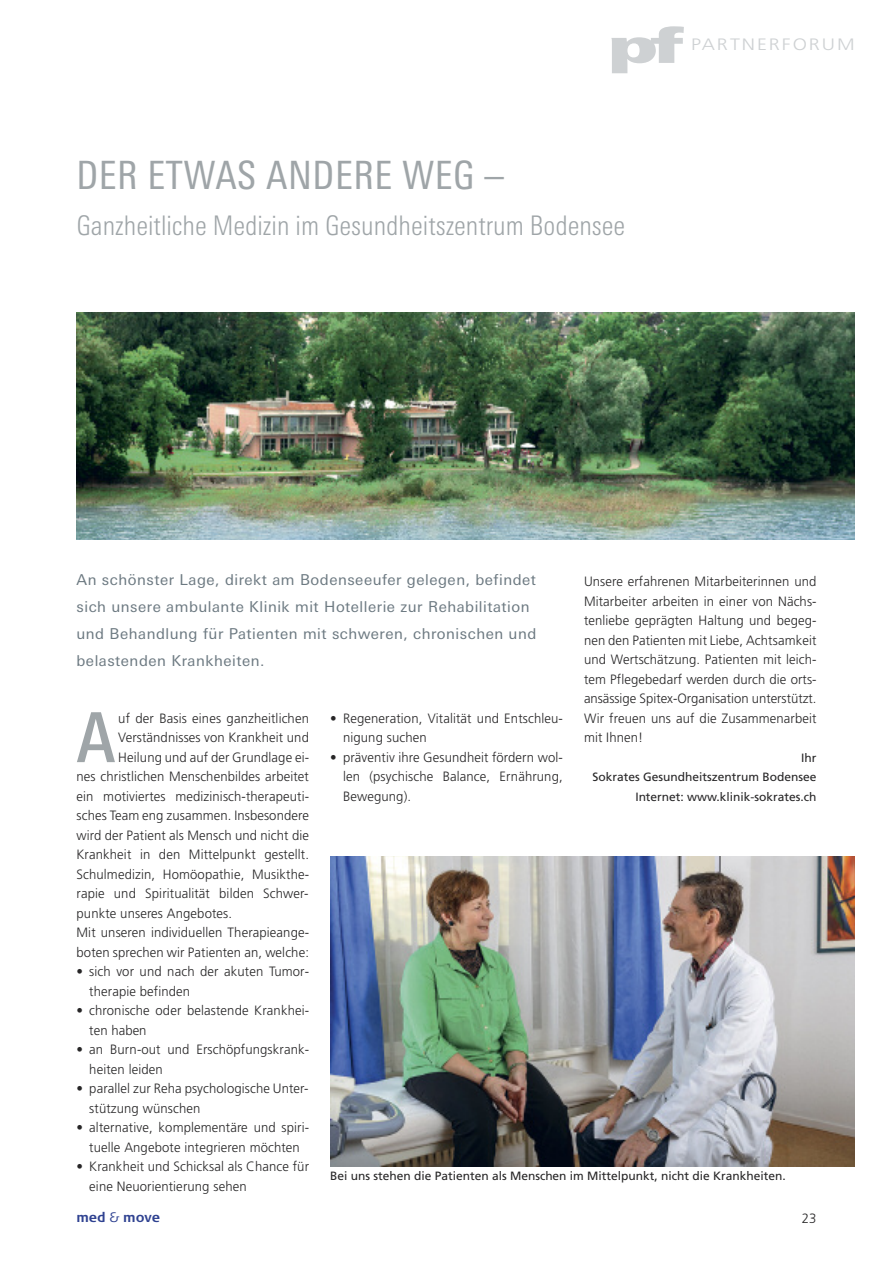
<style>
.page{position:relative;width:893px;height:1263px;background:#fff}
.page>*{position:absolute;margin:0;border:0;box-sizing:border-box;transform-origin:0 0}
.t1{font:500 condensed 69px "Linotype Univers";color:#9fa5a8}
.t2{font:900 condensed 48px "Frutiger";color:#ced1d3;scale:1.8 1}
.t3{font:condensed 39px "Linotype Univers";letter-spacing:.015em;color:#9fa5a8}
.t4{font:300 condensed 27px "Linotype Univers";color:#9fa5a8}
.t5{font:300 16.5px "Frutiger";letter-spacing:.1em;color:#ced1d3;scale:1.2 1}
.t6{font:15px/27px "Linotype Univers Basic";letter-spacing:.035em;color:#6c7981}
.t7{font:300 13.5px/19.5px "Frutiger";letter-spacing:.01em;color:#272627}
.t8{font:700 13.5px "Signa Normal";color:#2f4291}
.t9{font:12px/19.5px "Frutiger";color:#272627;text-align:right}
.s1{font-weight:300}
</style>
<div class="page">
<img style="left:77px;top:312px;width:778px;height:227px">
<img style="left:330px;top:856px;width:525px;height:310px">
<h2 class="t2" style="left:608px;top:27px;width:44px">pf</h2>
<p class="t5" style="left:691px;top:38px;width:138px">PARTNERFORUM</p>
<h3 class="t3" style="left:77px;top:161px;width:429px">DER ETWAS ANDERE WEG –</h3>
<h3 class="t4" style="left:77px;top:216px;width:550px">Ganzheitliche Medizin im Gesundheitszentrum Bodensee</h3>
<p class="t6" style="left:77px;top:567px;width:461px">An schönster Lage, direkt am Bodenseeufer gelegen, befindet sich unsere ambulante Klinik mit Hotellerie zur Rehabilitation und Behandlung für Patienten mit schweren, chronischen und belastenden Krankheiten.</p>
<p class="t7" style="left:584px;top:573px;width:234px;text-align:justify">Unsere erfahrenen Mitarbeiterinnen und Mitarbeiter arbeiten in einer von Nächs&shy;tenliebe geprägten Haltung und begeg&shy;nen den Patienten mit Liebe, Achtsamkeit und Wertschätzung. Patienten mit leich&shy;tem Pflegebedarf werden durch die orts&shy;ansässige Spitex-Organisation unterstützt.<br>Wir freuen uns auf die Zusammenarbeit mit Ihnen!</p>
<p class="t9" style="left:593px;top:749px;width:225px">Ihr<br>Sokrates Gesundheitszentrum Bodensee<br>Internet: www.klinik-sokrates.ch</p>
<h1 class="t1" style="left:77px;top:713px;width:40px">A</h1>
<p class="t7" style="left:118px;top:709px;width:192px">uf der Basis eines ganzheitlichen</p>
<p class="t7" style="left:118px;top:729px;width:192px">Verständnisses von Krankheit und</p>
<p class="t7" style="left:118px;top:748px;width:192px">Heilung und auf der Grundlage ei-</p>
<p class="t7" style="left:77px;top:768px;width:234px">nes christlichen Menschenbildes arbeitet</p>
<p class="t7" style="left:77px;top:787px;width:234px">ein motiviertes medizinisch-therapeuti-</p>
<p class="t7" style="left:77px;top:807px;width:234px">sches Team eng zusammen. Insbesondere</p>
<p class="t7" style="left:77px;top:826px;width:234px">wird der Patient als Mensch und nicht die</p>
<p class="t7" style="left:77px;top:846px;width:234px">Krankheit in den Mittelpunkt gestellt.</p>
<p class="t7" style="left:77px;top:865px;width:234px">Schulmedizin, Homöopathie, Musikthe-</p>
<p class="t7" style="left:77px;top:885px;width:233px">rapie und Spiritualität bilden Schwer-</p>
<p class="t7" style="left:77px;top:904px;width:157px">punkte unseres Angebotes.</p>
<p class="t7" style="left:77px;top:924px;width:234px">Mit unseren individuellen Therapieange-</p>
<p class="t7" style="left:77px;top:943px;width:234px">boten sprechen wir Patienten an, welche:</p>
<p class="t7" style="left:89px;top:963px;width:221px;text-indent:-13px">• sich vor und nach der akuten Tumor&shy;therapie befinden</p>
<p class="t7" style="left:89px;top:1002px;width:221px;text-indent:-13px">• chronische oder belastende Krankhei&shy;ten haben</p>
<p class="t7" style="left:89px;top:1041px;width:221px;text-indent:-13px">• an Burn-out und Erschöpfungskrank&shy;heiten leiden</p>
<p class="t7" style="left:89px;top:1080px;width:221px;text-indent:-13px">• parallel zur Reha psychologische Unter&shy;stützung wünschen</p>
<p class="t7" style="left:77px;top:1119px;width:234px;text-align:center">• alternative, komplementäre und spiri&shy;tuelle Angebote integrieren möchten</p>
<p class="t7" style="left:89px;top:1158px;width:221px;text-indent:-13px">• Krankheit und Schicksal als Chance für eine Neuorientierung sehen</p>
<p class="t7" style="left:343px;top:709px;width:221px;text-indent:-13px">• Regeneration, Vitalität und Entschleu&shy;nigung suchen</p>
<p class="t7" style="left:343px;top:748px;width:221px;text-align:justify;text-indent:-13px">• präventiv ihre Gesundheit fördern wol&shy;len (psychische Balance, Ernährung, Bewegung).</p>
<p class="t9" style="left:330px;top:1167px;width:457px">Bei uns stehen die Patienten als Menschen im Mittelpunkt, nicht die Krankheiten.</p>
<p class="t8" style="left:77px;top:1213px;width:85px">med <span class="s1">&amp;</span> move</p>
<p class="t7" style="left:802px;top:1210px;width:16px">23</p>
</div>
